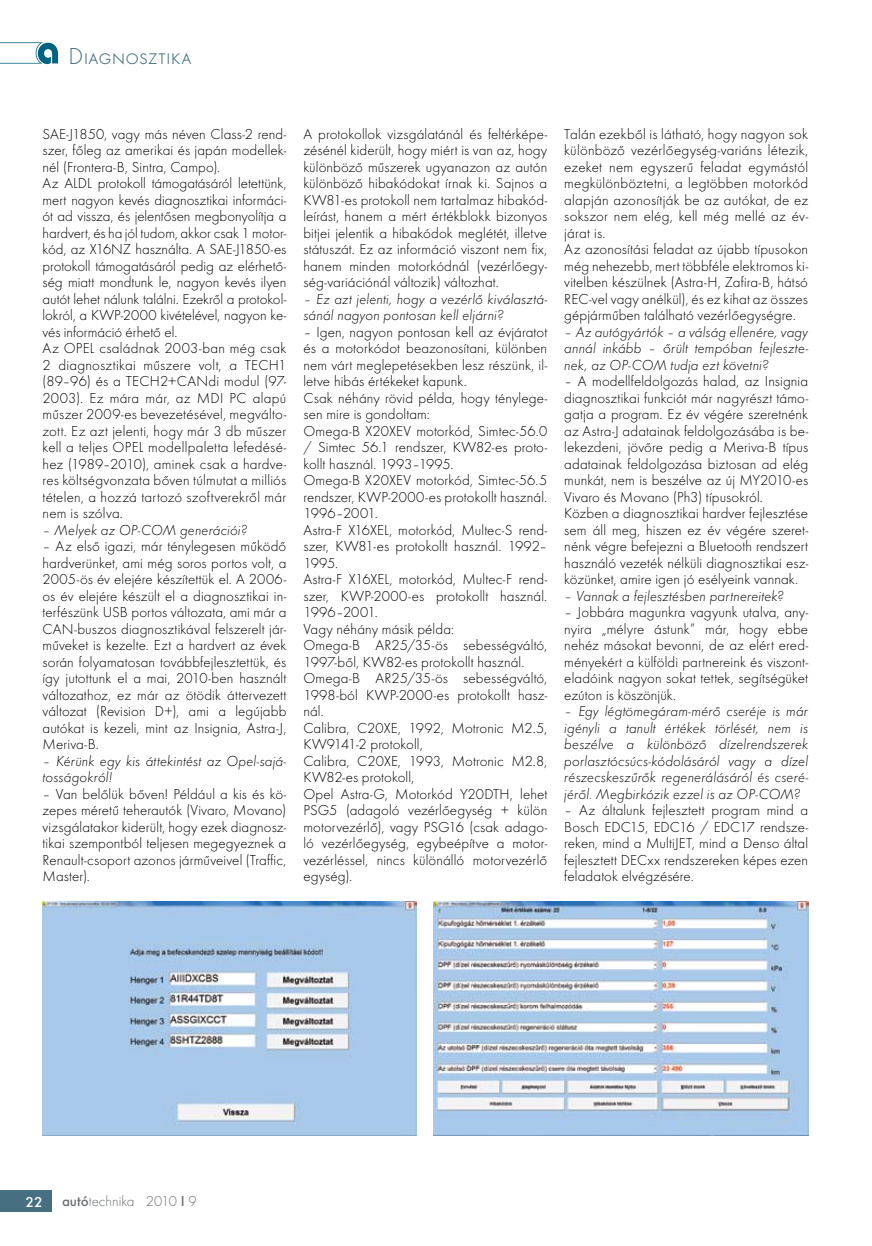
<style>
.page{position:relative;width:872px;height:1246px;background:#fff}
.page>*{position:absolute;margin:0;border:0;box-sizing:border-box;transform-origin:0 0}
.t1{font:300 24px "Futura TOT";color:#467082}
.t2{font:300 15px/16.5px "Futura TOT";letter-spacing:.005em;color:#000;text-align:justify}
.t3{font:italic 300 15px/16.5px "Futura TOT";letter-spacing:.005em;color:#000}
.t4{font:300 15px "Futura TOT";color:#6d6f71}
.t5{font:500 15px "Futura TOT";color:#fff}
.s1{font-weight:500}
</style>
<div class="page">
<div style="left:0;top:1191px;width:51px;height:21px;background:#467082"></div>
<svg style="left:0;top:42px;width:58px;height:22px"></svg>
<img style="left:43px;top:901px;width:374px;height:234px">
<img style="left:434px;top:901px;width:374px;height:234px">
<p class="t1" style="left:68px;top:43px;width:125px">Diagnosztika</p>
<p class="t2" style="left:43px;top:126px;width:245px;text-align:left">SAE-J1850, vagy más néven Class-2 rend&shy;szer, főleg az amerikai és japán modellek&shy;nél (Frontera-B, Sintra, Campo).<br>Az ALDL protokoll támogatásáról letettünk, mert nagyon kevés diagnosztikai informáci&shy;ót ad vissza, és jelentősen megbonyolítja a hardvert, és ha jól tudom, akkor csak 1 motor&shy;kód, az X16NZ használta. A SAE-J1850-es protokoll támogatásáról pedig az elérhető&shy;ség miatt mondtunk le, nagyon kevés ilyen autót lehet nálunk találni. Ezekről a protokol&shy;lokról, a KWP-2000 kivételével, nagyon ke&shy;vés információ érhető el.<br>Az OPEL családnak 2003-ban még csak 2 diagnosztikai műszere volt, a TECH1 (89–96) és a TECH2+CANdi modul (97- 2003). Ez mára már, az MDI PC alapú műszer 2009-es bevezetésével, megválto&shy;zott. Ez azt jelenti, hogy már 3 db műszer kell a teljes OPEL modellpaletta lefedésé&shy;hez (1989–2010), aminek csak a hardve&shy;res költségvonzata bőven túlmutat a milliós tételen, a hozzá tartozó szoftverekről már nem is szólva.</p>
<p class="t3" style="left:43px;top:522px;width:206px">– Melyek az OP-COM generációi?</p>
<p class="t2" style="left:43px;top:538px;width:245px">– Az első igazi, már ténylegesen működő hardverünket, ami még soros portos volt, a 2005-ös év elejére készítettük el. A 2006- os év elejére készült el a diagnosztikai in&shy;terfészünk USB portos változata, ami már a CAN-buszos diagnosztikával felszerelt jár&shy;műveket is kezelte. Ezt a hardvert az évek során folyamatosan továbbfejlesztettük, és így jutottunk el a mai, 2010-ben használt változathoz, ez már az ötödik áttervezett változat (Revision D+), ami a legújabb autókat is kezeli, mint az Insignia, Astra-J, Meriva-B.</p>
<p class="t3" style="left:43px;top:753px;width:245px">– Kérünk egy kis áttekintést az Opel-sajá&shy;tosságokról!</p>
<p class="t2" style="left:43px;top:786px;width:245px">– Van belőlük bőven! Például a kis és kö&shy;zepes méretű teherautók (Vivaro, Movano) vizsgálatakor kiderült, hogy ezek diagnosz&shy;tikai szempontból teljesen megegyeznek a Renault-csoport azonos járműveivel (Traffic, Master).</p>
<p class="t2" style="left:303px;top:126px;width:245px">A protokollok vizsgálatánál és feltérképe&shy;zésénél kiderült, hogy miért is van az, hogy különböző műszerek ugyanazon az autón különböző hibakódokat írnak ki. Sajnos a KW81-es protokoll nem tartalmaz hibakód&shy;leírást, hanem a mért értékblokk bizonyos bitjei jelentik a hibakódok meglétét, illetve státuszát. Ez az információ viszont nem fix, hanem minden motorkódnál (vezérlőegy&shy;ség-variációnál változik) változhat.</p>
<p class="t3" style="left:303px;top:291px;width:245px">– Ez azt jelenti, hogy a vezérlő kiválasztá&shy;sánál nagyon pontosan kell eljárni?</p>
<p class="t2" style="left:303px;top:324px;width:245px;text-align:left">– Igen, nagyon pontosan kell az évjáratot és a motorkódot beazonosítani, különben nem várt meglepetésekben lesz részünk, il&shy;letve hibás értékeket kapunk.<br>Csak néhány rövid példa, hogy ténylege&shy;sen mire is gondoltam:<br>Omega-B X20XEV motorkód, Simtec-56.0 / Simtec 56.1 rendszer, KW82-es proto&shy;kollt használ. 1993–1995.<br>Omega-B X20XEV motorkód, Simtec-56.5 rendszer, KWP-2000-es protokollt használ.<br>1996–2001.<br>Astra-F X16XEL, motorkód, Multec-S rend&shy;szer, KW81-es protokollt használ. 1992–<br>1995.<br>Astra-F X16XEL, motorkód, Multec-F rend&shy;szer, KWP-2000-es protokollt használ.<br>1996–2001.<br>Vagy néhány másik példa:<br>Omega-B AR25/35-ös sebességváltó,<br>1997-ből, KW82-es protokollt használ.<br>Omega-B AR25/35-ös sebességváltó,<br>1998-ból KWP-2000-es protokollt hasz&shy;nál.<br>Calibra, C20XE, 1992, Motronic M2.5,<br>KW9141-2 protokoll,<br>Calibra, C20XE, 1993, Motronic M2.8,<br>KW82-es protokoll,<br>Opel Astra-G, Motorkód Y20DTH, lehet<br>PSG5 (adagoló vezérlőegység + külön motorvezérlő), vagy PSG16 (csak adago&shy;ló vezérlőegység, egybeépítve a motor&shy;vezérléssel, nincs különálló motorvezérlő egység).</p>
<p class="t2" style="left:564px;top:126px;width:245px;text-align:left">Talán ezekből is látható, hogy nagyon sok különböző vezérlőegység-variáns létezik, ezeket nem egyszerű feladat egymástól megkülönböztetni, a legtöbben motorkód alapján azonosítják be az autókat, de ez sokszor nem elég, kell még mellé az év&shy;járat is.<br>Az azonosítási feladat az újabb típusokon még nehezebb, mert többféle elektromos ki&shy;vitelben készülnek (Astra-H, Zafira-B, hátsó REC-vel vagy anélkül), és ez kihat az összes gépjárműben található vezérlőegységre.</p>
<p class="t3" style="left:564px;top:324px;width:245px;text-align:justify">– Az autógyártók – a válság ellenére, vagy annál inkább – őrült tempóban fejleszte&shy;nek, az OP-COM tudja ezt követni?</p>
<p class="t2" style="left:564px;top:373px;width:245px;text-align:left">– A modellfeldolgozás halad, az Insignia diagnosztikai funkciót már nagyrészt támo&shy;gatja a program. Ez év végére szeretnénk az Astra-J adatainak feldolgozásába is be&shy;lekezdeni, jövőre pedig a Meriva-B típus adatainak feldolgozása biztosan ad elég munkát, nem is beszélve az új MY2010-es Vivaro és Movano (Ph3) típusokról.<br>Közben a diagnosztikai hardver fejlesztése sem áll meg, hiszen ez év végére szeret&shy;nénk végre befejezni a Bluetooth rendszert használó vezeték nélküli diagnosztikai esz&shy;közünket, amire igen jó esélyeink vannak.</p>
<p class="t3" style="left:564px;top:588px;width:221px">– Vannak a fejlesztésben partnereitek?</p>
<p class="t2" style="left:564px;top:604px;width:245px">– Jobbára magunkra vagyunk utalva, an - nyira „mélyre ástunk” már, hogy ebbe nehéz másokat bevonni, de az elért ered&shy;ményekért a külföldi partnereink és viszont&shy;eladóink nagyon sokat tettek, segítségüket ezúton is köszönjük.</p>
<p class="t3" style="left:564px;top:703px;width:245px;text-align:justify">– Egy légtömegáram-mérő cseréje is már igényli a tanult értékek törlését, nem is beszélve a különböző dízelrendszerek porlasztócsúcs-kódolásáról vagy a dízel részecskeszűrők regenerálásáról és cseré&shy;jéről. Megbirkózik ezzel is az OP-COM?</p>
<p class="t2" style="left:564px;top:802px;width:245px">– Az általunk fejlesztett program mind a Bosch EDC15, EDC16 / EDC17 rendsze&shy;reken, mind a MultiJET, mind a Denso által fejlesztett DECxx rendszereken képes ezen feladatok elvégzésére.</p>
<p class="t5" style="left:26px;top:1193px;width:19px">22</p>
<p class="t4" style="left:62px;top:1193px;width:136px"><span class="s1">autó</span>technika 2010 <span class="s1">I</span> 9</p>
</div>
